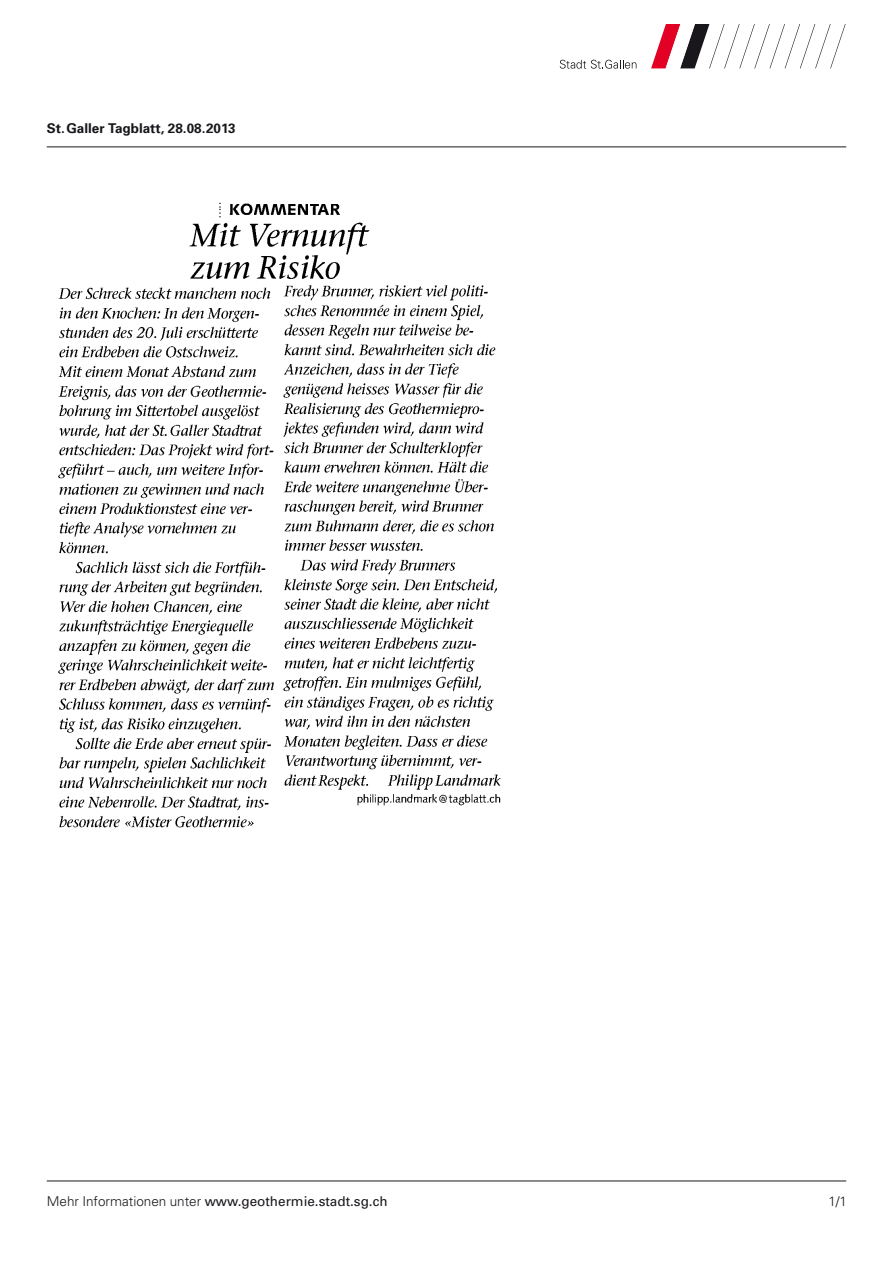
<style>
.page{position:relative;width:893px;height:1263px;background:#fff}
.page>*{position:absolute;margin:0;border:0;box-sizing:border-box;transform-origin:0 0}
.t1{font:13.5px "Univers";color:#1a171c}
.t2{font:700 13.5px "Univers";color:#1a171c}
.t3{font:300 13.5px "Univers";color:#1a171c}
.s1{font-weight:300}
</style>
<div class="page">
<svg style="left:651px;top:24px;width:195px;height:44px"></svg>
<svg style="left:560px;top:60px;width:76px;height:9px"></svg>
<hr style="left:47px;top:146px;width:799px;height:1px;background:#1a171c">
<hr style="left:47px;top:1180px;width:799px;height:1px;background:#1a171c">
<img style="left:58px;top:202px;width:443px;height:626px">
<p class="t2" style="left:47px;top:120px;width:190px">St.Galler Tagblatt, 28.08.2013</p>
<p class="t1" style="left:47px;top:1192px;width:342px"><span class="s1">Mehr Informationen unter</span> www.geothermie.stadt.sg.ch</p>
<p class="t3" style="left:828px;top:1193px;width:20px">1/1</p>
</div>
